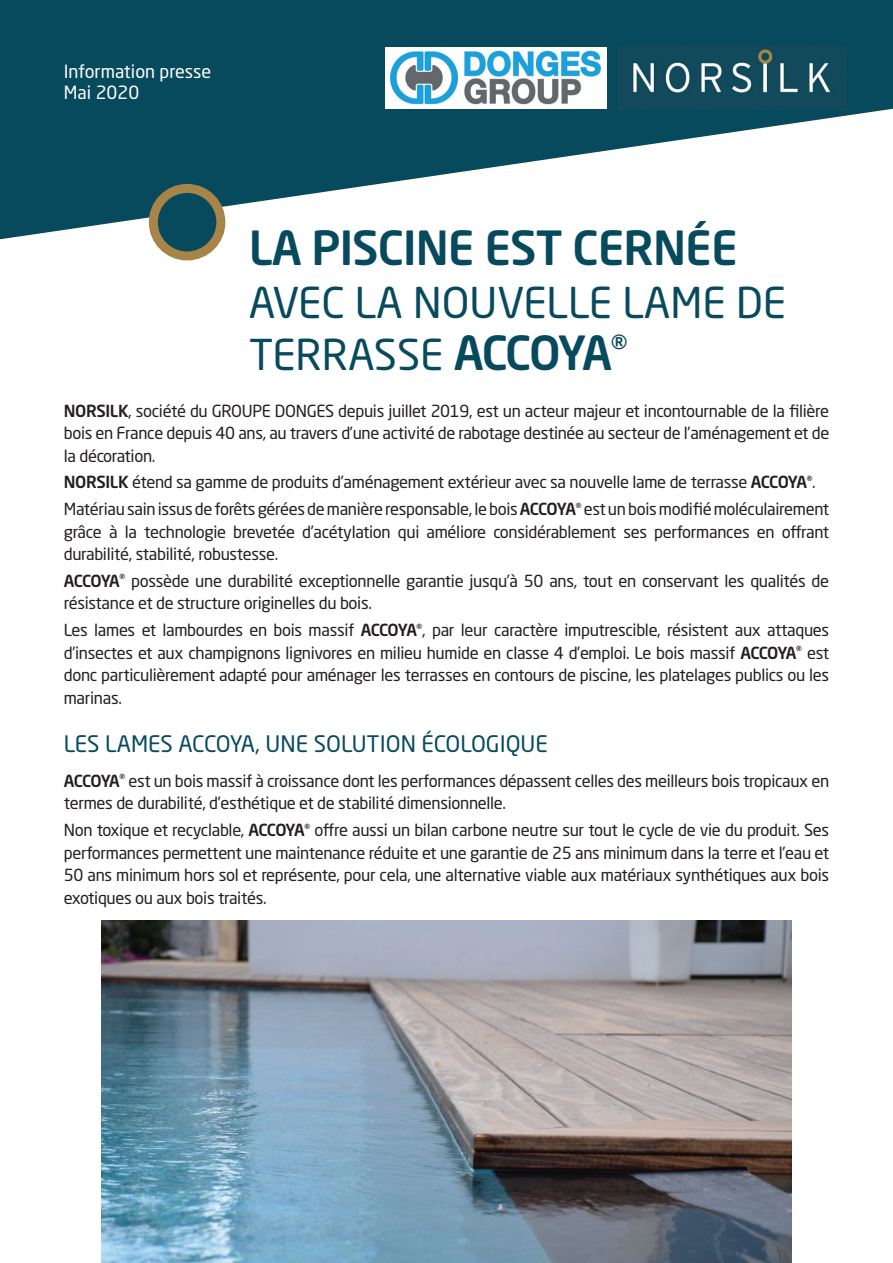
<style>
.page{position:relative;width:893px;height:1263px;background:#fff}
.page>*{position:absolute;margin:0;border:0;box-sizing:border-box;transform-origin:0 0}
.t1{font:500 46.5px "Neo Sans Std";letter-spacing:-.02em;color:#084a5d}
.t2{font:42px/52.5px "Neo Sans Std";color:#084a5d}
.t3{font:22.5px "Neo Sans Std";color:#084a5d}
.t4{font:18px "Neo Sans Std";color:#fff}
.t5{font:16.5px/22.5px "Neo Sans Std";letter-spacing:-.02em;color:#231f20;text-align:justify}
.s1{font-weight:500;font-size:46.5px}
.s2{font-weight:500}
</style>
<div class="page">
<svg style="left:0;top:0;width:893px;height:239px;fill:#084a5d"></svg>
<img style="left:618px;top:47px;width:229px;height:63px">
<div style="left:153px;top:188px;width:68px;height:68px;background:#084a5d;border-radius:50%"></div>
<div style="left:149px;top:184px;width:76px;height:76px;border:9px solid #a78448;border-radius:50%"></div>
<div style="left:385px;top:47px;width:221px;height:61px;background:#fff"></div>
<img style="left:390px;top:50px;width:211px;height:55px">
<img style="left:101px;top:921px;width:691px;height:342px">
<p class="t4" style="left:64px;top:60px;width:149px">Information presse</p>
<p class="t4" style="left:64px;top:82px;width:77px">Mai 2020</p>
<p class="t1" style="left:249px;top:219px;width:491px">LA PISCINE EST CERNÉE</p>
<p class="t2" style="left:249px;top:275px;width:539px">AVEC LA NOUVELLE LAME DE<br>TERRASSE <span class="s1">ACCOYA</span><sup>®</sup></p>
<p class="t5" style="left:64px;top:399px;width:767px"><span class="s2">NORSILK</span>, société du GROUPE DONGES depuis juillet 2019, est un acteur majeur et incontournable de la filière bois en France depuis 40 ans, au travers d’une activité de rabotage destinée au secteur de l’aménagement et de la décoration.</p>
<p class="t5" style="left:64px;top:471px;width:753px"><span class="s2">NORSILK</span> étend sa gamme de produits d’aménagement extérieur avec sa nouvelle lame de terrasse <span class="s2">ACCOYA</span><sup>®</sup>.</p>
<p class="t5" style="left:64px;top:498px;width:767px">Matériau sain issus de forêts gérées de manière responsable, le bois <span class="s2">ACCOYA</span><sup>®</sup> est un bois modifié moléculairement grâce à la technologie brevetée d’acétylation qui améliore considérablement ses performances en offrant durabilité, stabilité, robustesse.</p>
<p class="t5" style="left:64px;top:569px;width:767px"><span class="s2">ACCOYA</span><sup>®</sup> possède une durabilité exceptionnelle garantie jusqu’à 50 ans, tout en conservant les qualités de résistance et de structure originelles du bois.</p>
<p class="t5" style="left:64px;top:619px;width:767px">Les lames et lambourdes en bois massif <span class="s2">ACCOYA</span><sup>®</sup>, par leur caractère imputrescible, résistent aux attaques d’insectes et aux champignons lignivores en milieu humide en classe 4 d’emploi. Le bois massif <span class="s2">ACCOYA</span><sup>®</sup> est donc particulièrement adapté pour aménager les terrasses en contours de piscine, les platelages publics ou les marinas.</p>
<p class="t3" style="left:64px;top:730px;width:486px">LES LAMES ACCOYA, UNE SOLUTION ÉCOLOGIQUE</p>
<p class="t5" style="left:64px;top:769px;width:767px"><span class="s2">ACCOYA</span><sup>®</sup> est un bois massif à croissance dont les performances dépassent celles des meilleurs bois tropicaux en termes de durabilité, d’esthétique et de stabilité dimensionnelle.</p>
<p class="t5" style="left:64px;top:819px;width:767px">Non toxique et recyclable, <span class="s2">ACCOYA</span><sup>®</sup> offre aussi un bilan carbone neutre sur tout le cycle de vie du produit. Ses performances permettent une maintenance réduite et une garantie de 25 ans minimum dans la terre et l’eau et 50 ans minimum hors sol et représente, pour cela, une alternative viable aux matériaux synthétiques aux bois exotiques ou aux bois traités.</p>
</div>
